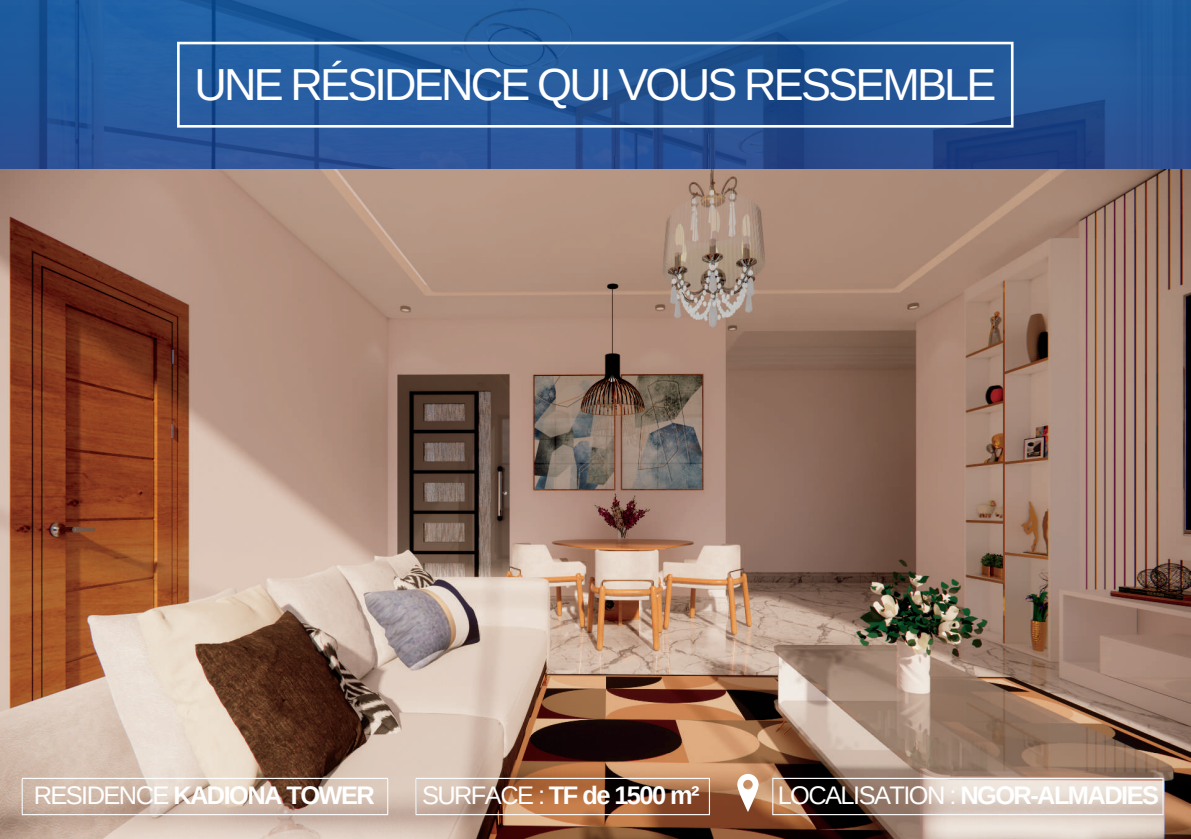
<style>
.page{position:relative;width:1191px;height:839px;background:#fff}
.page>*{position:absolute;margin:0;border:0;box-sizing:border-box;transform-origin:0 0}
.t1{font:44.9px "Arimo";letter-spacing:-.06em;color:#fff}
.t2{font:700 25.45px "Arimo";letter-spacing:-.06em;color:#fff}
.t3{font:25.45px "Arimo";letter-spacing:-.06em;color:#fff}
.s1{font-weight:400}
.s2{font-weight:700}
</style>
<div class="page">
<img style="left:0;top:0;width:1190px;height:839px">
<hr style="left:177px;top:44px;width:3px;height:81px;background:#fff">
<hr style="left:1011px;top:44px;width:2px;height:81px;background:#fff">
<hr style="left:177px;top:42px;width:836px;height:2px;background:#fff">
<hr style="left:177px;top:125px;width:836px;height:3px;background:#fff">
<hr style="left:22px;top:779px;width:1px;height:35px;background:#fff">
<hr style="left:387px;top:779px;width:1px;height:35px;background:#fff">
<hr style="left:22px;top:778px;width:366px;height:1px;background:#fff">
<hr style="left:22px;top:814px;width:366px;height:1px;background:#fff">
<hr style="left:772px;top:779px;width:1px;height:35px;background:#fff">
<hr style="left:1162px;top:779px;width:1px;height:35px;background:#fff">
<hr style="left:772px;top:778px;width:391px;height:1px;background:#fff">
<hr style="left:772px;top:814px;width:391px;height:1px;background:#fff">
<svg style="left:737px;top:774px;width:21px;height:38px"></svg>
<hr style="left:415px;top:779px;width:1px;height:35px;background:#fff">
<hr style="left:709px;top:779px;width:1px;height:35px;background:#fff">
<hr style="left:415px;top:778px;width:295px;height:1px;background:#fff">
<hr style="left:415px;top:814px;width:295px;height:1px;background:#fff">
<h1 class="t1" style="left:194px;top:59px;width:803px">UNE RÉSIDENCE QUI VOUS RESSEMBLE</h1>
<p class="t2" style="left:422px;top:781px;width:279px"><span class="s1">SURFACE :</span> TF de 1500 m²</p>
<p class="t2" style="left:34px;top:781px;width:342px"><span class="s1">RESIDENCE</span> KADIONA TOWER</p>
<p class="t3" style="left:777px;top:781px;width:383px">LOCALISATION : <span class="s2">NGOR-ALMADIES</span></p>
</div>
